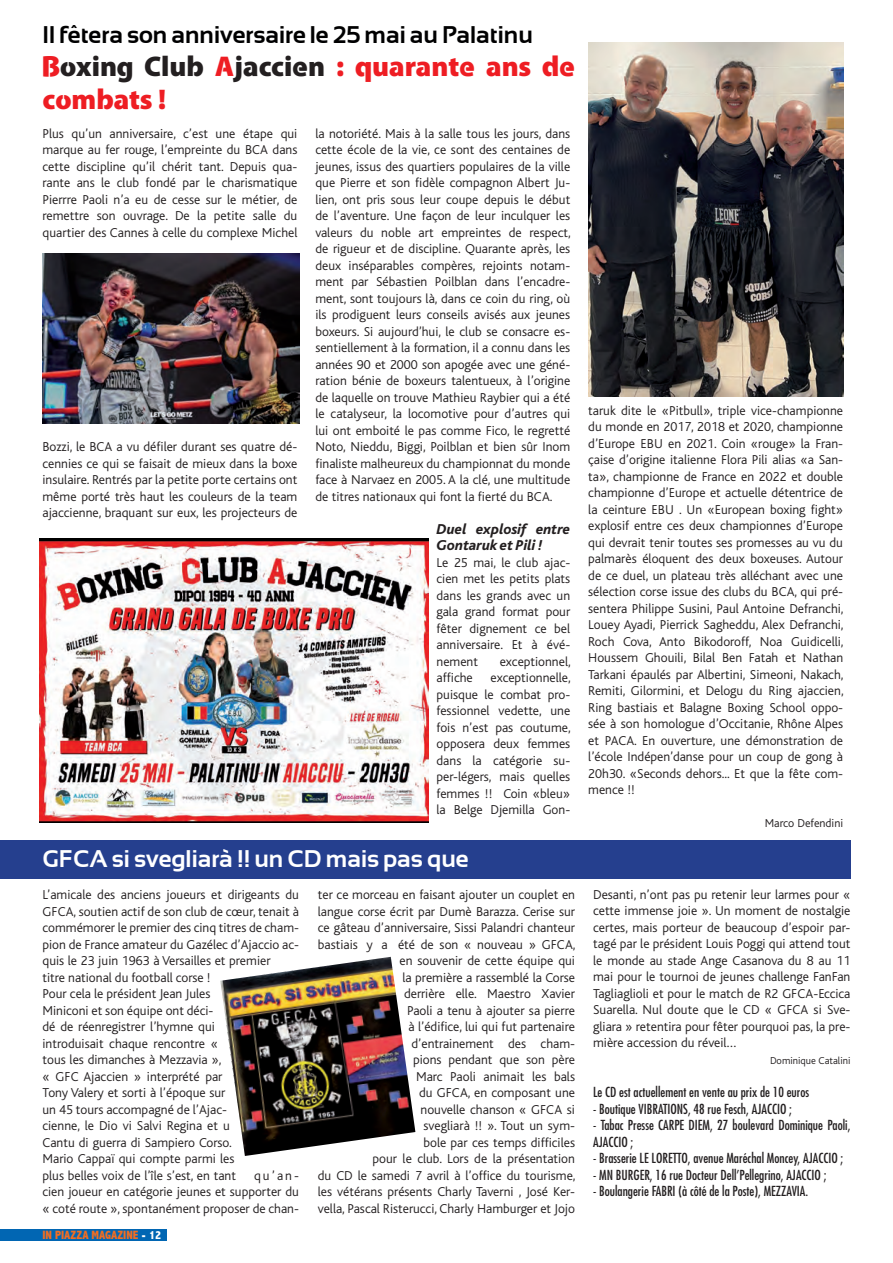
<style>
.page{position:relative;width:893px;height:1263px;background:#fff}
.page>*{position:absolute;margin:0;border:0;box-sizing:border-box;transform-origin:0 0}
.t1{font:900 28.5px/33px "Cleanvertising";color:#ee1d23}
.t2{font:700 24px "Sansation";color:#000001}
.t3{font:700 24px "Sansation";color:#fff}
.t4{font:italic 800 15px/16.5px "Bliss";color:#231f20}
.t5{font:300 13.5px/16.5px "Bliss";color:#231f20;text-align:justify}
.t6{font:condensed 13.5px/16.5px "Futura";color:#231f20}
.t7{font:800 condensed 12px "Abadi";color:#f36e21}
.t8{font:300 12px "Bliss";color:#231f20}
.t9{font:300 10.5px "Bliss";color:#231f20}
.s1{color:#231f20}
.s2{color:#fff}
</style>
<div class="page">
<div style="left:0;top:1229px;width:167px;height:11px;background:#0166b3"></div>
<div style="left:0;top:839px;width:850px;height:39px;background:#253f8e"></div>
<img style="left:40px;top:538px;width:388px;height:284px">
<img style="left:588px;top:43px;width:255px;height:353px">
<img style="left:220px;top:957px;width:195px;height:199px">
<img style="left:43px;top:253px;width:257px;height:170px">
<p class="t2" style="left:43px;top:21px;width:492px">Il fêtera son anniversaire le 25 mai au Palatinu</p>
<p class="t1" style="left:43px;top:47px;width:534px">B<span class="s1">oxing Club</span> A<span class="s1">jaccien</span> : quarante ans de combats !</p>
<p class="t5" style="left:43px;top:125px;width:256px">Plus qu’un anniversaire, c’est une étape qui marque au fer rouge, l’empreinte du BCA dans cette discipline qu’il chérit tant. Depuis qua&shy;rante ans le club fondé par le charismatique Pierrre Paoli n’a eu de cesse sur le métier, de remettre son ouvrage. De la petite salle du quartier des Cannes à celle du complexe Michel</p>
<p class="t5" style="left:43px;top:439px;width:256px">Bozzi, le BCA a vu défiler durant ses quatre dé&shy;cennies ce qui se faisait de mieux dans la boxe insulaire. Rentrés par la petite porte certains ont même porté très haut les couleurs de la team ajaccienne, braquant sur eux, les projecteurs de</p>
<p class="t5" style="left:315px;top:125px;width:257px">la notoriété. Mais à la salle tous les jours, dans cette école de la vie, ce sont des centaines de jeunes, issus des quartiers populaires de la ville que Pierre et son fidèle compagnon Albert Ju&shy;lien, ont pris sous leur coupe depuis le début de l’aventure. Une façon de leur inculquer les valeurs du noble art empreintes de respect, de rigueur et de discipline. Quarante après, les deux inséparables compères, rejoints notam&shy;ment par Sébastien Poilblan dans l’encadre&shy;ment, sont toujours là, dans ce coin du ring, où ils prodiguent leurs conseils avisés aux jeunes boxeurs. Si aujourd’hui, le club se consacre es&shy;sentiellement à la formation, il a connu dans les années 90 et 2000 son apogée avec une géné&shy;ration bénie de boxeurs talentueux, à l’origine de laquelle on trouve Mathieu Raybier qui a été le catalyseur, la locomotive pour d’autres qui lui ont emboité le pas comme Fico, le regretté Noto, Nieddu, Biggi, Poilblan et bien sûr Inom finaliste malheureux du championnat du monde face à Narvaez en 2005. A la clé, une multitude de titres nationaux qui font la fierté du BCA.</p>
<p class="t4" style="left:437px;top:521px;width:135px">Duel explosif entre<br>Gontaruk et Pili !</p>
<p class="t5" style="left:437px;top:554px;width:135px">Le 25 mai, le club ajac&shy;cien met les petits plats dans les grands avec un gala grand format pour fêter dignement ce bel anniversaire. Et à évé&shy;nement</p>
<p class="t5" style="left:500px;top:653px;width:72px">exceptionnel,</p>
<p class="t5" style="left:437px;top:670px;width:136px;text-indent:54px">exceptionnelle, puisque le combat pro&shy;fessionnel vedette, une fois n’est pas coutume, opposera deux femmes dans la catégorie su&shy;per-légers, mais quelles femmes !! Coin «bleu» la Belge Djemilla Gon-</p>
<p class="t5" style="left:437px;top:670px;width:38px">affiche</p>
<p class="t3" style="left:43px;top:845px;width:441px">GFCA si svegliarà !! un CD mais pas que …</p>
<p class="t5" style="left:588px;top:402px;width:257px">taruk dite le «Pitbull», triple vice-championne du monde en 2017, 2018 et 2020, championne d’Europe EBU en 2021. Coin «rouge» la Fran&shy;çaise d’origine italienne Flora Pili alias «a San&shy;ta», championne de France en 2022 et double championne d’Europe et actuelle détentrice de la ceinture EBU . Un «European boxing fight» explosif entre ces deux championnes d’Europe qui devrait tenir toutes ses promesses au vu du palmarès éloquent des deux boxeuses. Autour de ce duel, un plateau très alléchant avec une sélection corse issue des clubs du BCA, qui pré&shy;sentera Philippe Susini, Paul Antoine Defranchi, Louey Ayadi, Pierrick Sagheddu, Alex Defranchi, Roch Cova, Anto Bikodoroff, Noa Guidicelli, Houssem Ghouili, Bilal Ben Fatah et Nathan Tarkani épaulés par Albertini, Simeoni, Nakach, Remiti, Gilormini, et Delogu du Ring ajaccien, Ring bastiais et Balagne Boxing School oppo&shy;sée à son homologue d’Occitanie, Rhône Alpes et PACA. En ouverture, une démonstration de l’école Indépen’danse pour un coup de gong à 20h30. «Seconds dehors... Et que la fête com&shy;mence !!</p>
<p class="t8" style="left:765px;top:817px;width:80px">Marco Defendini</p>
<p class="t5" style="left:43px;top:887px;width:258px;text-align:left">L’amicale des anciens joueurs et dirigeants du GFCA, soutien actif de son club de cœur, tenait à commémorer le premier des cinq titres de cham&shy;pion de France amateur du Gazélec d’Ajaccio ac&shy;quis le 23 juin 1963 à Versailles et premier<br>titre national du football corse !<br>Pour cela le président Jean Jules<br>Miniconi et son équipe ont déci-<br>dé de réenregistrer l’hymne qui<br>introduisait chaque rencontre «<br>tous les dimanches à Mezzavia »,<br>« GFC Ajaccien » interprété par<br>Tony Valery et sorti à l’époque sur<br>un 45 tours accompagné de l’Ajac-<br>cienne, le Dio vi Salvi Regina et u<br>Cantu di guerra di Sampiero Corso.<br>Mario Cappaï qui compte parmi les<br>plus belles voix de l’île s’est, en tant</p>
<p class="t5" style="left:43px;top:1167px;width:258px;text-indent:212px">qu’an&shy;cien joueur en catégorie jeunes et supporter du « coté route », spontanément proposer de chan-</p>
<p class="t7" style="left:43px;top:1228px;width:120px">IN PIAZZA MAGAZINE <span class="s2">- 12</span></p>
<p class="t5" style="left:318px;top:886px;width:259px;text-align:right">ter ce morceau en faisant ajouter un couplet en langue corse écrit par Dumè Barazza. Cerise sur ce gâteau d’anniversaire, Sissi Palandri chanteur bastiais y a été de son « nouveau » GFCA, en souvenir de cette équipe qui<br>la première a rassemblé la Corse<br>derrière elle. Maestro Xavier<br>Paoli a tenu à ajouter sa pierre<br>à l’édifice, lui qui fut partenaire<br>d’entrainement des cham-<br>pions pendant que son père<br>Marc Paoli animait les bals<br>du GFCA, en composant une<br>nouvelle chanson « GFCA si<br>svegliarà !! ». Tout un sym-<br>bole par ces temps difficiles<br>pour le club. Lors de la présentation<br>du CD le samedi 7 avril à l’office du tourisme, les vétérans présents Charly Taverni , José Ker&shy;vella, Pascal Risterucci, Charly Hamburger et Jojo</p>
<p class="t5" style="left:593px;top:886px;width:259px">Desanti, n’ont pas pu retenir leur larmes pour « cette immense joie ». Un moment de nostalgie certes, mais porteur de beaucoup d’espoir par&shy;tagé par le président Louis Poggi qui attend tout le monde au stade Ange Casanova du 8 au 11 mai pour le tournoi de jeunes challenge FanFan Tagliaglioli et pour le match de R2 GFCA-Eccica Suarella. Nul doute que le CD « GFCA si Sve&shy;gliara » retentira pour fêter pourquoi pas, la pre&shy;mière accession du réveil…</p>
<p class="t9" style="left:770px;top:1055px;width:82px">Dominique Catalini</p>
<p class="t6" style="left:593px;top:1083px;width:218px">Le CD est actuellement en vente au prix de 10 euros</p>
<p class="t6" style="left:593px;top:1100px;width:200px">- Boutique VIBRATIONS, 48 rue Fesch, AJACCIO ;</p>
<p class="t6" style="left:593px;top:1116px;width:259px">- Tabac Presse CARPE DIEM, 27 boulevard Dominique Paoli,<br>AJACCIO ;</p>
<p class="t6" style="left:593px;top:1149px;width:252px">- Brasserie LE LORETTO, avenue Maréchal Moncey, AJACCIO ;</p>
<p class="t6" style="left:593px;top:1166px;width:235px">- MN BURGER, 16 rue Docteur Dell’Pellegrino, AJACCIO ;</p>
<p class="t6" style="left:593px;top:1182px;width:217px">- Boulangerie FABRI (à côté de la Poste), MEZZAVIA.</p>
</div>
